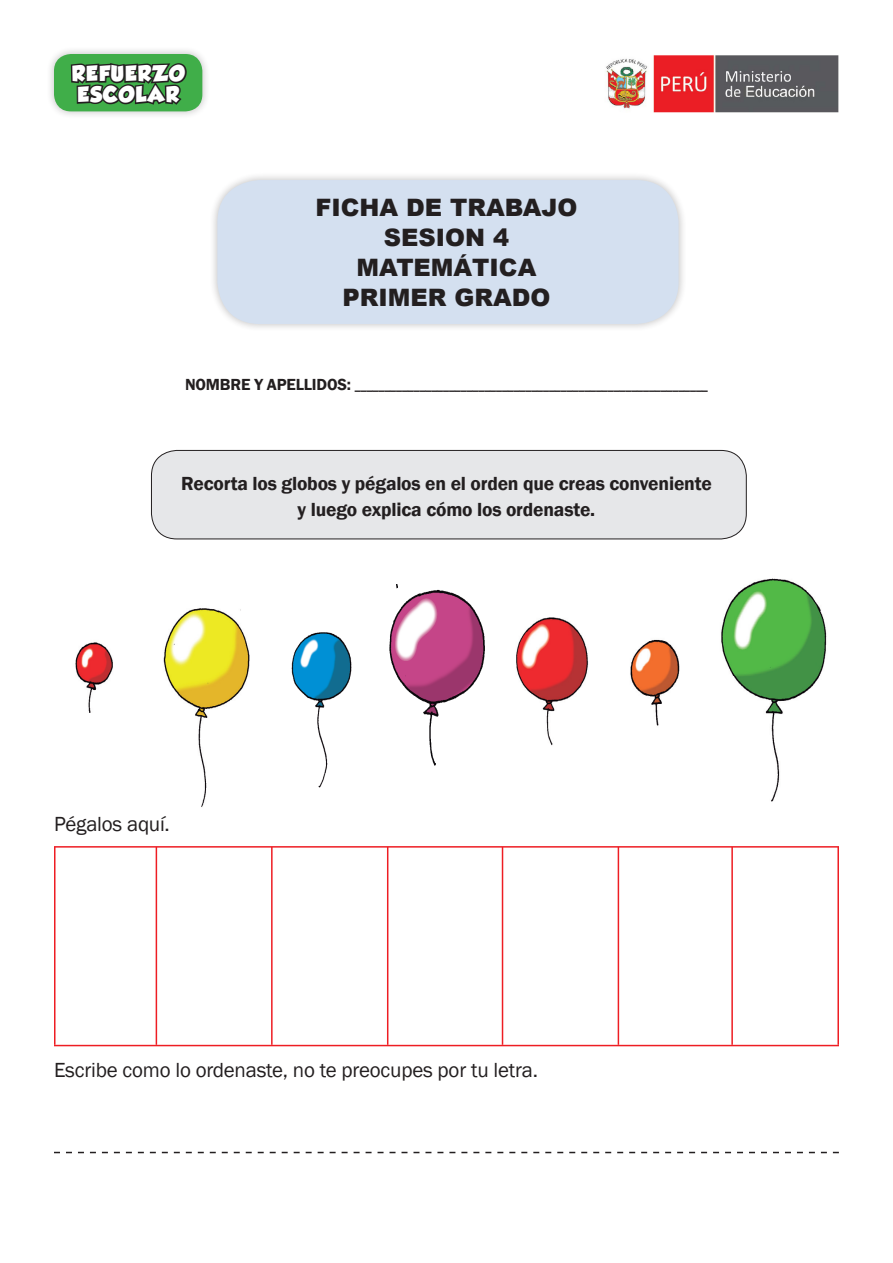
<style>
.page{position:relative;width:893px;height:1263px;background:#fff}
.page>*{position:absolute;margin:0;border:0;box-sizing:border-box;transform-origin:0 0}
.t1{font:900 24px "Arial";color:#231f20}
.t2{font:21px "Franklin Gothic";letter-spacing:-.01em;color:#231f20}
.t3{font:600 19.5px "Franklin Gothic";letter-spacing:-.01em;color:#231f20}
.t4{font:19.5px "GROBOLD";letter-spacing:.07em;color:#fff}
.t5{font:600 12px "Franklin Gothic";color:#231f20}
.s1{font-size:16.5px}
</style>
<div class="page">
<div style="left:151px;top:450px;width:595px;height:89px;background:#e6e7e9;border-radius:26px"></div>
<div style="left:151px;top:450px;width:596px;height:89px;border:1px solid #231f20;border-radius:26px"></div>
<div style="left:208px;top:171px;width:478px;height:160px;background:#231f20;opacity:.25"></div>
<div style="left:217px;top:180px;width:462px;height:144px;background:#d4e0f0;border-radius:43px"></div>
<img style="left:606px;top:55px;width:233px;height:58px">
<div style="left:45px;top:45px;width:164px;height:73px;background:#231f20;opacity:.25"></div>
<div style="left:54px;top:54px;width:148px;height:57px;background:#40ae49;border-radius:17px"></div>
<svg style="left:69px;top:63px;width:119px;height:55px"></svg>
<hr style="left:54px;top:846px;width:785px;height:2px;background:#ee1d23">
<hr style="left:54px;top:1045px;width:785px;height:1px;background:#ee1d23">
<hr style="left:54px;top:847px;width:2px;height:198px;background:#ee1d23">
<hr style="left:156px;top:847px;width:1px;height:198px;background:#ee1d23">
<hr style="left:271px;top:847px;width:2px;height:198px;background:#ee1d23">
<hr style="left:387px;top:847px;width:1px;height:198px;background:#ee1d23">
<hr style="left:502px;top:847px;width:1px;height:198px;background:#ee1d23">
<hr style="left:618px;top:847px;width:1px;height:198px;background:#ee1d23">
<hr style="left:731px;top:847px;width:2px;height:198px;background:#ee1d23">
<hr style="left:837px;top:847px;width:2px;height:198px;background:#ee1d23">
<svg style="left:54px;top:1152px;width:785px;height:1px"></svg>
<img style="left:721px;top:578px;width:106px;height:224px">
<img style="left:630px;top:639px;width:50px;height:87px">
<img style="left:291px;top:632px;width:61px;height:156px">
<img style="left:516px;top:618px;width:72px;height:128px">
<img style="left:163px;top:608px;width:87px;height:199px">
<img style="left:389px;top:585px;width:96px;height:181px">
<img style="left:75px;top:642px;width:38px;height:71px">
<p class="t4" style="left:72px;top:62px;width:114px">REFUERZO</p>
<p class="t4" style="left:77px;top:83px;width:103px">ESCOLAR</p>
<p class="t1" style="left:315px;top:190px;width:264px">FICHA DE TRABAJO</p>
<p class="t1" style="left:384px;top:220px;width:127px">SESION 4</p>
<p class="t1" style="left:357px;top:250px;width:181px">MATEMÁTICA</p>
<p class="t1" style="left:342px;top:280px;width:209px">PRIMER GRADO</p>
<p class="t5" style="left:185px;top:378px;width:524px"><span class="s1">NOMBRE Y APELLIDOS:</span> ____________________________________________________________</p>
<p class="t3" style="left:181px;top:472px;width:532px">Recorta los globos y pégalos en el orden que creas conveniente</p>
<p class="t3" style="left:298px;top:497px;width:299px">y luego explica cómo los ordenaste.</p>
<p class="t2" style="left:54px;top:811px;width:117px">Pégalos aquí.</p>
<p class="t2" style="left:54px;top:1057px;width:485px">Escribe como lo ordenaste, no te preocupes por tu letra.</p>
</div>
